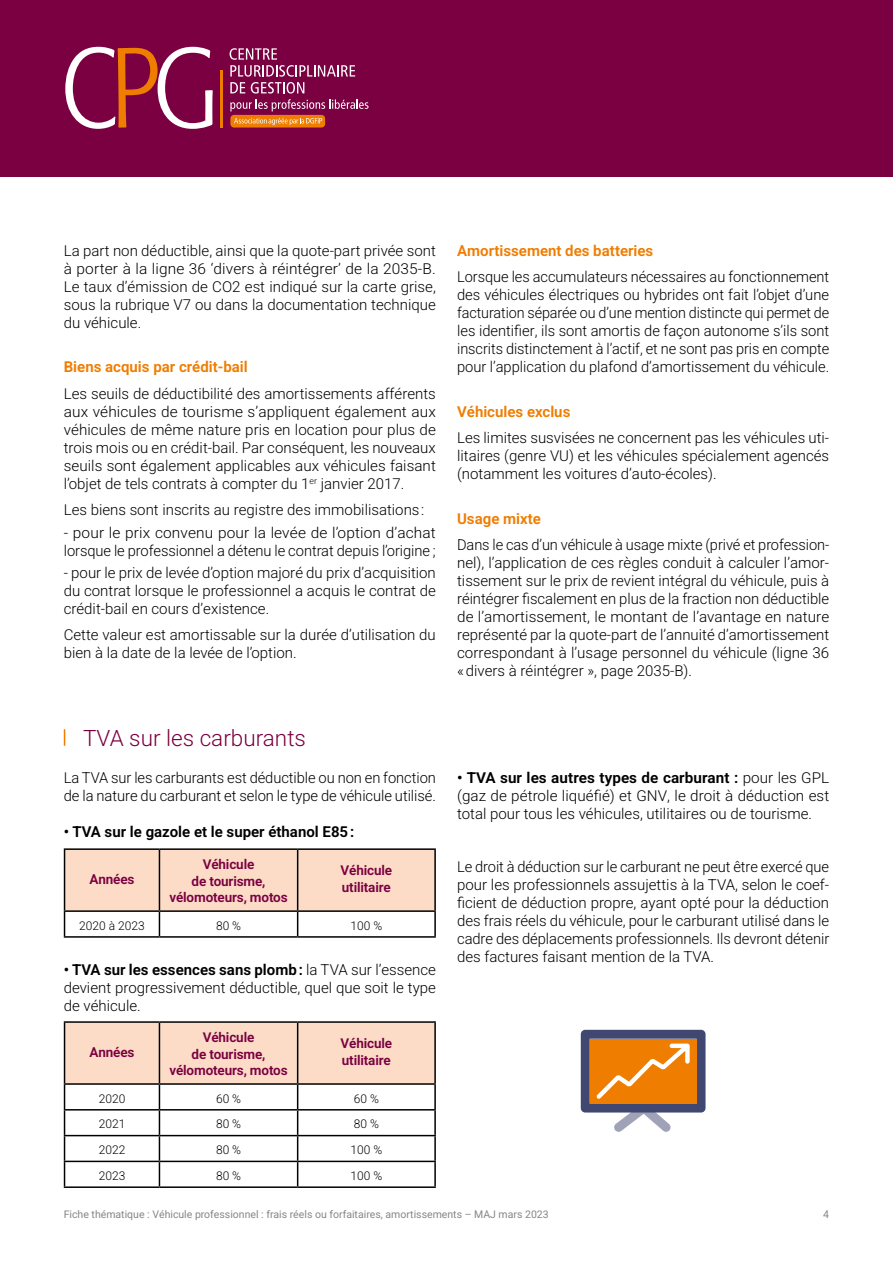
<style>
.page{position:relative;width:893px;height:1263px;background:#fff}
.page>*{position:absolute;margin:0;border:0;box-sizing:border-box;transform-origin:0 0}
.t1{font:300 22.5px "Heebo";color:#7b0041}
.t2{font:300 15px/18px "Heebo";color:#000;text-align:justify}
.t3{font:600 15px "Heebo";color:#ef7d00}
.t4{font:600 15px "Heebo";color:#000}
.t5{font:600 13.5px/16.5px "Heebo";letter-spacing:-.01em;color:#7b0041;text-align:center}
.t6{font:300 12px "Heebo";color:#000}
.t7{font:10.5px "Heebo";color:#878787}
.s1{font-weight:600}
</style>
<div class="page">
<div style="left:0;top:0;width:893px;height:176px;background:#7b0041"></div>
<div style="left:230px;top:115px;width:95px;height:13px;background:#ef7d00;border-radius:4px"></div>
<svg style="left:65px;top:47px;width:148px;height:82px"></svg>
<svg style="left:230px;top:48px;width:138px;height:63px"></svg>
<hr style="left:220px;top:70px;width:3px;height:58px;background:#ef7d00">
<svg style="left:234px;top:118px;width:88px;height:7px"></svg>
<svg style="left:64px;top:729px;width:1px;height:17px"></svg>
<hr style="left:64px;top:848px;width:95px;height:2px;background:#000">
<hr style="left:159px;top:848px;width:139px;height:2px;background:#000">
<hr style="left:298px;top:848px;width:138px;height:2px;background:#000">
<hr style="left:434px;top:850px;width:2px;height:60px;background:#000">
<hr style="left:298px;top:910px;width:138px;height:2px;background:#000">
<svg style="left:64px;top:849px;width:371px;height:87px"></svg>
<hr style="left:434px;top:912px;width:2px;height:24px;background:#000">
<hr style="left:64px;top:936px;width:95px;height:2px;background:#000">
<hr style="left:159px;top:936px;width:139px;height:2px;background:#000">
<hr style="left:298px;top:936px;width:138px;height:2px;background:#000">
<hr style="left:64px;top:1021px;width:95px;height:2px;background:#000">
<hr style="left:159px;top:1021px;width:139px;height:2px;background:#000">
<hr style="left:298px;top:1021px;width:138px;height:2px;background:#000">
<hr style="left:434px;top:1023px;width:2px;height:60px;background:#000">
<hr style="left:298px;top:1083px;width:138px;height:2px;background:#000">
<hr style="left:434px;top:1085px;width:2px;height:24px;background:#000">
<hr style="left:298px;top:1109px;width:138px;height:1px;background:#000">
<hr style="left:434px;top:1110px;width:2px;height:25px;background:#000">
<hr style="left:298px;top:1135px;width:138px;height:1px;background:#000">
<hr style="left:434px;top:1136px;width:2px;height:25px;background:#000">
<hr style="left:298px;top:1161px;width:138px;height:1px;background:#000">
<svg style="left:64px;top:1022px;width:371px;height:164px"></svg>
<hr style="left:434px;top:1162px;width:2px;height:24px;background:#000">
<hr style="left:64px;top:1186px;width:95px;height:2px;background:#000">
<hr style="left:159px;top:1186px;width:139px;height:2px;background:#000">
<hr style="left:298px;top:1186px;width:138px;height:2px;background:#000">
<svg style="left:581px;top:1030px;width:124px;height:102px"></svg>
<p class="t2" style="left:64px;top:241px;width:374px">La part non déductible, ainsi que la quote-part privée sont à porter à la ligne 36 ‘divers à réintégrer’ de la 2035-B.<br>Le taux d’émission de CO2 est indiqué sur la carte grise, sous la rubrique V7 ou dans la documentation technique du véhicule.</p>
<p class="t3" style="left:64px;top:357px;width:185px">Biens acquis par crédit-bail</p>
<p class="t2" style="left:64px;top:384px;width:374px">Les seuils de déductibilité des amortissements afférents aux véhicules de tourisme s’appliquent également aux véhicules de même nature pris en location pour plus de trois mois ou en crédit-bail. Par conséquent, les nouveaux seuils sont également applicables aux véhicules faisant l’objet de tels contrats à compter du 1<sup>er</sup> janvier 2017.</p>
<p class="t2" style="left:64px;top:501px;width:362px">Les biens sont inscrits au registre des immobilisations:</p>
<p class="t2" style="left:64px;top:523px;width:374px">- pour le prix convenu pour la levée de l’option d’achat lorsque le professionnel a détenu le contrat depuis l’origine ;</p>
<p class="t2" style="left:64px;top:563px;width:374px">- pour le prix de levée d’option majoré du prix d’acquisition du contrat lorsque le professionnel a acquis le contrat de crédit-bail en cours d’existence.</p>
<p class="t2" style="left:64px;top:626px;width:374px">Cette valeur est amortissable sur la durée d’utilisation du bien à la date de la levée de l’option.</p>
<h1 class="t1" style="left:83px;top:722px;width:224px">TVA sur les carburants</h1>
<p class="t2" style="left:64px;top:768px;width:374px">La TVA sur les carburants est déductible ou non en fonction de la nature du carburant et selon le type de véhicule utilisé.</p>
<p class="t4" style="left:64px;top:821px;width:292px">• TVA sur le gazole et le super éthanol E85:</p>
<p class="t5" style="left:90px;top:871px;width:46px">Années</p>
<p class="t5" style="left:169px;top:856px;width:120px">Véhicule<br>de tourisme, vélomoteurs, motos</p>
<p class="t5" style="left:341px;top:862px;width:53px;text-align:left">Véhicule utilitaire</p>
<p class="t6" style="left:79px;top:917px;width:67px">2020 à 2023</p>
<p class="t6" style="left:216px;top:917px;width:27px">80 %</p>
<p class="t6" style="left:350px;top:917px;width:33px">100 %</p>
<p class="t2" style="left:64px;top:960px;width:374px"><span class="s1">• TVA sur les essences sans plomb:</span> la TVA sur l’essence devient progressivement déductible, quel que soit le type de véhicule.</p>
<p class="t5" style="left:90px;top:1044px;width:46px">Années</p>
<p class="t5" style="left:169px;top:1029px;width:120px">Véhicule<br>de tourisme, vélomoteurs, motos</p>
<p class="t5" style="left:341px;top:1035px;width:53px;text-align:left">Véhicule utilitaire</p>
<p class="t6" style="left:99px;top:1090px;width:28px">2020</p>
<p class="t6" style="left:216px;top:1090px;width:27px">60 %</p>
<p class="t6" style="left:354px;top:1090px;width:27px">60 %</p>
<p class="t6" style="left:99px;top:1116px;width:28px">2021</p>
<p class="t6" style="left:216px;top:1116px;width:27px">80 %</p>
<p class="t6" style="left:354px;top:1116px;width:27px">80 %</p>
<p class="t6" style="left:99px;top:1141px;width:28px">2022</p>
<p class="t6" style="left:216px;top:1141px;width:27px">80 %</p>
<p class="t6" style="left:350px;top:1141px;width:33px">100 %</p>
<p class="t6" style="left:99px;top:1167px;width:28px">2023</p>
<p class="t6" style="left:216px;top:1167px;width:27px">80 %</p>
<p class="t6" style="left:350px;top:1167px;width:33px">100 %</p>
<p class="t3" style="left:457px;top:240px;width:198px">Amortissement des batteries</p>
<p class="t2" style="left:457px;top:268px;width:374px">Lorsque les accumulateurs nécessaires au fonctionnement des véhicules électriques ou hybrides ont fait l’objet d’une facturation séparée ou d’une mention distincte qui permet de les identifier, ils sont amortis de façon autonome s’ils sont inscrits distinctement à l’actif, et ne sont pas pris en compte pour l’application du plafond d’amortissement du véhicule.</p>
<p class="t3" style="left:457px;top:401px;width:115px">Véhicules exclus</p>
<p class="t2" style="left:457px;top:429px;width:374px">Les limites susvisées ne concernent pas les véhicules uti&shy;litaires (genre VU) et les véhicules spécialement agencés (notamment les voitures d’auto-écoles).</p>
<p class="t3" style="left:457px;top:508px;width:85px">Usage mixte</p>
<p class="t2" style="left:457px;top:536px;width:374px">Dans le cas d’un véhicule à usage mixte (privé et profession&shy;nel), l’application de ces règles conduit à calculer l’amor&shy;tissement sur le prix de revient intégral du véhicule, puis à réintégrer fiscalement en plus de la fraction non déductible de l’amortissement, le montant de l’avantage en nature représenté par la quote-part de l’annuité d’amortissement correspondant à l’usage personnel du véhicule (ligne 36 «divers à réintégrer », page 2035-B).</p>
<p class="t2" style="left:457px;top:768px;width:374px"><span class="s1">• TVA sur les autres types de carburant :</span> pour les GPL (gaz de pétrole liquéfié) et GNV, le droit à déduction est total pour tous les véhicules, utilitaires ou de tourisme.</p>
<p class="t2" style="left:457px;top:857px;width:374px">Le droit à déduction sur le carburant ne peut être exercé que pour les professionnels assujettis à la TVA, selon le coef&shy;ficient de déduction propre, ayant opté pour la déduction des frais réels du véhicule, pour le carburant utilisé dans le cadre des déplacements professionnels. Ils devront détenir des factures faisant mention de la TVA.</p>
<p class="t7" style="left:64px;top:1207px;width:486px">Fiche thématique : Véhicule professionnel : frais réels ou forfaitaires, amortissements – MAJ mars 2023</p>
<p class="t7" style="left:823px;top:1207px;width:7px">4</p>
</div>
